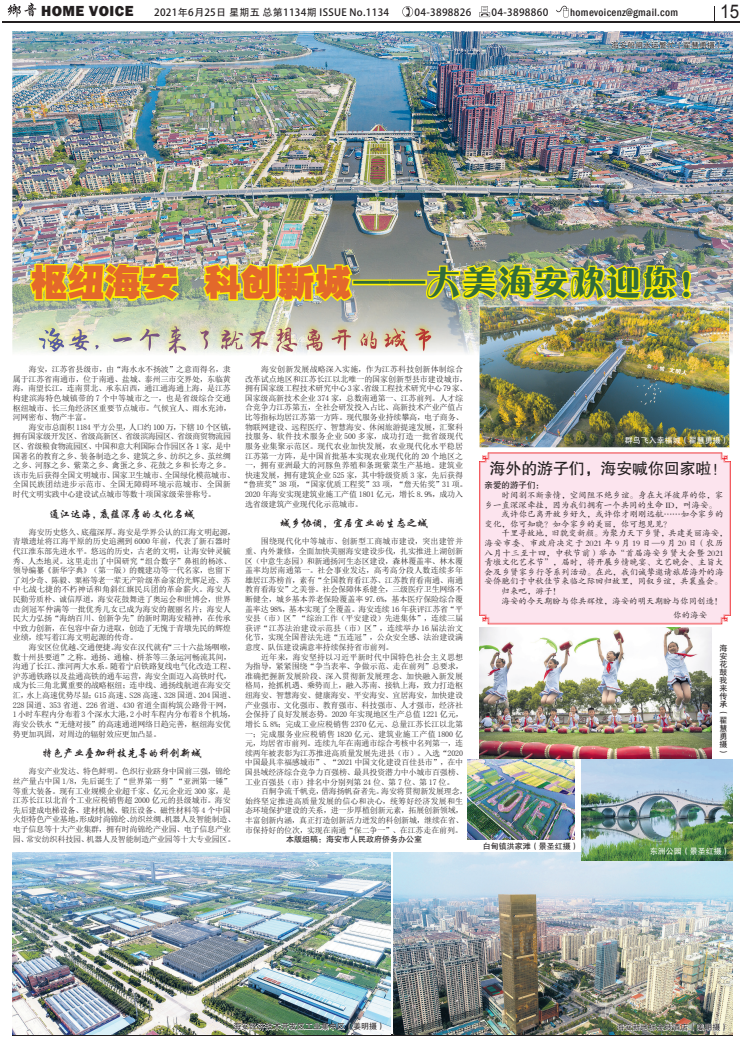
<style>
.page{position:relative;width:743px;height:1049px;background:#fff}
.page>*{position:absolute;margin:0;border:0;box-sizing:border-box;transform-origin:0 0}
.t1{font:36px "FZCHYK GBK1 0";color:#326b3c}
.t2{font:18.9px "Arial";color:#231f20;scale:.9 1}
.t3{font:16px "FZHTK GBK1 0";letter-spacing:-.01em;color:#231f20}
.t4{font:800 15px "Franklin Gothic";letter-spacing:.03em;color:#231f20}
.t5{font:11px "FZXKK GBK1 0";letter-spacing:-.035em;color:#231f20}
.t6{font:500 condensed 11px "Franklin Gothic";letter-spacing:.03em;color:#231f20}
.t7{font:10px "Adobe Heiti Std";letter-spacing:.03em;color:#231f20}
.t8{font:8.5px "FZKTK GBK1 0";color:#231f20}
.t9{font:8.5px "FZKTK GBK1 0";letter-spacing:.065em;color:#231f20}
.t10{font:8.5px "FZKTK GBK1 0";letter-spacing:.04em;color:#231f20}
.t11{font:8.5px "FZHTK GBK1 0";color:#231f20}
.t12{font:8px/9.6px "Sim Sun";letter-spacing:-.02em;color:#231f20}
.t13{font:8px/8px "FZHTK GBK1 0";color:#231f20;text-align:justify}
.t14{font:8px "Sim Sun";letter-spacing:.02em;color:#231f20}
.t15{font:8px "Sim Sun";letter-spacing:.025em;color:#231f20}
.t16{font:8px "Sim Sun";letter-spacing:.015em;color:#231f20}
.t17{font:8px "FZHTK GBK1 0";color:#fff}
.s1{font-family:"FZCCHK GBK1 0";color:#e3682b}
</style>
<div class="page">
<svg style="left:402px;top:6px;width:11px;height:11px"></svg>
<svg style="left:479px;top:6px;width:11px;height:11px"></svg>
<svg style="left:556px;top:6px;width:12px;height:12px"></svg>
<svg style="left:8px;top:3px;width:28px;height:15px"></svg>
<hr style="left:3px;top:22px;width:737px;height:1px;background:#231f20">
<svg style="left:714px;top:6px;width:1px;height:16px"></svg>
<svg style="left:479px;top:452px;width:251px;height:172px"></svg>
<div style="left:480px;top:454px;width:249px;height:169px;background:#fce4ee"></div>
<hr style="left:12px;top:1035px;width:720px;height:1px;background:#231f20">
<img style="left:393px;top:852px;width:339px;height:183px">
<img style="left:13px;top:852px;width:377px;height:183px">
<img style="left:13px;top:32px;width:685px;height:296px">
<img style="left:698px;top:32px;width:34px;height:321px">
<img style="left:13px;top:328px;width:19px;height:24px">
<img style="left:435px;top:328px;width:44px;height:26px">
<img style="left:479px;top:306px;width:251px;height:142px">
<img style="left:32px;top:319px;width:403px;height:35px">
<svg style="left:168px;top:326px;width:18px;height:28px"></svg>
<img style="left:30px;top:263px;width:149px;height:39px">
<img style="left:203px;top:263px;width:488px;height:39px">
<img style="left:479px;top:627px;width:232px;height:131px">
<img style="left:581px;top:760px;width:151px;height:100px">
<img style="left:467px;top:760px;width:108px;height:80px">
<svg style="left:611px;top:41px;width:108px;height:8px"></svg>
<svg style="left:616px;top:1023px;width:109px;height:8px"></svg>
<svg style="left:233px;top:1022px;width:149px;height:9px"></svg>
<h3 class="t4" style="left:41px;top:1px;width:94px">HOME VOICE</h3>
<p class="t7" style="left:154px;top:6px;width:237px">2021年6月25日 星期五 总第1134期 ISSUE No.1134</p>
<p class="t7" style="left:414px;top:6px;width:58px">04-3898826</p>
<p class="t7" style="left:491px;top:6px;width:58px">04-3898860</p>
<h3 class="t6" style="left:570px;top:5px;width:109px">homevoicenz@gmail.com</h3>
<h2 class="t2" style="left:720px;top:-1px;width:23px">15</h2>
<p class="t13" style="left:611px;top:41px;width:113px">海安船闸水运繁忙（翟慧勇摄）</p>
<h1 class="t1" style="left:31px;top:262px;width:684px"><span class="s1">枢纽海安 科创新城</span>——大美海安欢迎您！</h1>
<p class="t12" style="left:13px;top:364px;width:220px;text-align:justify;text-indent:16px">海安，江苏省县级市，由“海水永不扬波”之意而得名，隶属于江苏省南通市，位于南通、盐城、泰州三市交界处，东临黄海，南望长江，连南贯北、承东启西，通江通海通上海，是江苏构建滨海特色城镇带的 7 个中等城市之一，也是省级综合交通枢纽城市、长三角经济区重要节点城市。气候宜人、雨水充沛，河网密布、物产丰富。</p>
<p class="t12" style="left:13px;top:422px;width:225px;text-indent:16px">海安市总面积 1184 平方公里，人口约 100 万，下辖 10 个区镇，拥有国家级开发区、省级高新区、省级滨海园区、省级商贸物流园区、省级粮食物流园区、中国和意大利国际合作园区各 1 家，是中国著名的教育之乡、装备制造之乡、建筑之乡、纺织之乡、茧丝绸之乡、河豚之乡、紫菜之乡、禽蛋之乡、花鼓之乡和长寿之乡。该市先后获得全国文明城市、国家卫生城市、全国绿化模范城市、全国民族团结进步示范市、全国无障碍环境示范城市、全国新时代文明实践中心建设试点城市等数十项国家级荣誉称号。</p>
<h3 class="t5" style="left:49px;top:508px;width:147px">通江达海，底蕴深厚的文化名城</h3>
<p class="t12" style="left:13px;top:527px;width:224px;text-indent:16px">海安历史悠久、底蕴深厚。海安是学界公认的江海文明起源，青墩遗址将江海平原的历史追溯到 6000 年前，代表了新石器时代江淮东部先进水平。悠远的历史，古老的文明，让海安钟灵毓秀、人杰地灵。这里走出了中国研究“组合数字”鼻祖的杨冰、领导编纂《新华字典》（第一版）的魏建功等一代名家，也留下了刘少奇、陈毅、粟裕等老一辈无产阶级革命家的光辉足迹、苏中七战七捷的不朽神话和角斜红旗民兵团的革命薪火。海安人民勤劳质朴、诚信厚道，海安花鼓舞进了奥运会和世博会，世界击剑冠军仲满等一批优秀儿女已成为海安的靓丽名片；海安人民大力弘扬“海纳百川、创新争先”的新时期海安精神，在传承中致力创新，在包容中奋力进取，创造了无愧于青墩先民的辉煌业绩，续写着江海文明起源的传奇。</p>
<p class="t12" style="left:13px;top:642px;width:224px;text-indent:16px">海安区位优越、交通便捷。海安在汉代就有“三十六盐场咽喉，数十州县要道”之称。通扬、通榆、栟茶等三条运河畅流其间，沟通了长江、淮河两大水系。随着宁启铁路复线电气化改造工程、沪苏通铁路以及盐通高铁的通车运营，海安全面迈入高铁时代，成为长三角北翼重要的战略枢纽；连申线、通扬线航道在海安交汇，水上高速优势尽显；G15 高速、S28 高速、328 国道、204 国道、228 国道、353 省道、226 省道、430 省道全面构筑公路骨干网，1小时车程内分布着 3个深水大港，2小时车程内分布着 8个机场，海安公铁水“无缝对接”的高速通道网络日趋完善，枢纽海安优势更加巩固，对周边的辐射效应更加凸显。</p>
<h3 class="t5" style="left:42px;top:747px;width:162px">特色产业叠加科技先导的科创新城</h3>
<p class="t12" style="left:13px;top:767px;width:224px;text-indent:16px">海安产业发达、特色鲜明。色织行业跻身中国前三强，锦纶丝产量占中国 1/8，先后诞生了“世界第一剪”“亚洲第一锤”等重大装备。现有工业规模企业超千家、亿元企业近 300 家，是江苏长江以北首个工业应税销售超 2000 亿元的县级城市。海安先后建成电梯设备、建材机械、锻压设备、磁性材料等 4 个中国火炬特色产业基地，形成时尚锦纶、纺织丝绸、机器人及智能制造、电子信息等十大产业集群，拥有时尚锦纶产业园、电子信息产业园、常安纺织科技园、机器人及智能制造产业园等十大专业园区。</p>
<p class="t16" style="left:261px;top:365px;width:203px">海安创新发展战略深入实施，作为江苏科技创新体制综合</p>
<p class="t12" style="left:245px;top:374px;width:224px">改革试点地区和江苏长江以北唯一的国家创新型县市建设城市，</p>
<p class="t12" style="left:245px;top:384px;width:224px">拥有国家级工程技术研究中心 3家、省级工程技术研究中心 79家、</p>
<p class="t12" style="left:245px;top:393px;width:220px">国家级高新技术企业 374 家，总数南通第一、江苏前列。人才综</p>
<p class="t12" style="left:245px;top:403px;width:220px">合竞争力江苏第五，全社会研发投入占比、高新技术产业产值占</p>
<p class="t12" style="left:245px;top:412px;width:220px">比等指标均居江苏第一方阵。现代服务业持续攀高，电子商务、</p>
<p class="t12" style="left:245px;top:422px;width:219px">物联网建设、远程医疗、智慧海安、休闲旅游提速发展，汇聚科</p>
<p class="t15" style="left:245px;top:432px;width:219px">技服务、软件技术服务企业 500 多家，成功打造一批省级现代</p>
<p class="t14" style="left:245px;top:442px;width:219px">服务业集聚示范区。现代农业加快发展，农业现代化水平稳居</p>
<p class="t12" style="left:245px;top:451px;width:219px">江苏第一方阵，是中国首批基本实现农业现代化的 20 个地区之</p>
<p class="t14" style="left:245px;top:461px;width:219px">一，拥有亚洲最大的河豚鱼养殖和条斑紫菜生产基地。建筑业</p>
<p class="t12" style="left:245px;top:470px;width:219px">快速发展，拥有建筑企业 525 家，其中特级资质 3 家，先后获得</p>
<p class="t12" style="left:241px;top:480px;width:228px">“鲁班奖”38 项，“国家优质工程奖”33 项，“詹天佑奖”31 项。</p>
<p class="t12" style="left:245px;top:489px;width:219px">2020 年海安实现建筑业施工产值 1801 亿元，增长 8.9%，成功入</p>
<p class="t12" style="left:245px;top:499px;width:119px">选省级建筑产业现代化示范城市。</p>
<h3 class="t5" style="left:280px;top:517px;width:150px">城乡协调，宜居宜业的生态之城</h3>
<p class="t12" style="left:245px;top:537px;width:220px;text-align:justify;text-indent:16px">围绕现代化中等城市、创新型工商城市建设，突出建管并重、内外兼修，全面加快美丽海安建设步伐，扎实推进上湖创新区（中意生态园）和新通扬河生态区建设，森林覆盖率、林木覆盖率均居南通第一。社会事业发达，高考高分段人数连续多年雄居江苏榜首，素有“全国教育看江苏、江苏教育看南通、南通教育看海安”之美誉。社会保障体系健全，三级医疗卫生网络不断健全，城乡基本养老保险覆盖率 97.6%，基本医疗保险综合覆盖率达 98%，基本实现了全覆盖。海安连续 16 年获评江苏省“平安县（市）区”“综治工作（平安建设）先进集体”，连续三届获评“江苏法治建设示范县（市）区”，连续举办 16 届法治文化节，实现全国普法先进“五连冠”，公众安全感、法治建设满意度、队伍建设满意率持续保持省市前列。</p>
<p class="t12" style="left:245px;top:652px;width:220px;text-align:justify;text-indent:16px">近年来，海安坚持以习近平新时代中国特色社会主义思想为指导，紧紧围绕“争当表率、争做示范、走在前列”总要求，准确把握新发展阶段、深入贯彻新发展理念、加快融入新发展格局，抢抓机遇、乘势而上，融入苏南、接轨上海，致力打造枢纽海安、智慧海安、健康海安、平安海安、宜居海安，加快建设产业强市、文化强市、教育强市、科技强市、人才强市，经济社会保持了良好发展态势。2020 年实现地区生产总值 1221 亿元，增长 5.8%；完成工业应税销售 2370 亿元、总量江苏长江以北第一；完成服务业应税销售 1820 亿元、建筑业施工产值 1800 亿元，均居省市前列。连续九年在南通市综合考核中名列第一，连续两年被表彰为江苏推进高质量发展先进县（市）。入选“2020中国最具幸福感城市”、“2021 中国文化建设百佳县市”，在中国县域经济综合竞争力百强榜、最具投资潜力中小城市百强榜、工业百强县（市）排名中分别列第 24 位、第 7 位、第 17 位。</p>
<p class="t12" style="left:245px;top:786px;width:224px;text-indent:16px">百舸争流千帆竞，借海扬帆奋者先。海安将贯彻新发展理念，始终坚定推进高质量发展的信心和决心，统筹好经济发展和生态环境保护建设的关系，进一步厚植创新元素，拓展创新领域，丰富创新内涵，真正打造创新活力迸发的科创新城，继续在省、市保持好的位次，实现在南通“保二争一”、在江苏走在前列。</p>
<p class="t13" style="left:286px;top:835px;width:137px">本版组稿：海安市人民政府侨务办公室</p>
<p class="t17" style="left:625px;top:435px;width:105px">群鸟飞入幸福城（翟慧勇摄）</p>
<h3 class="t3" style="left:489px;top:459px;width:239px">海外的游子们，海安喊你回家啦！</h3>
<p class="t11" style="left:484px;top:481px;width:61px">亲爱的游子们：</p>
<p class="t8" style="left:501px;top:491px;width:223px">时间割不断亲情，空间阻不绝乡谊。身在大洋彼岸的你，家</p>
<p class="t8" style="left:484px;top:500px;width:234px">乡一直深深牵挂，因为我们拥有一个共同的生命 ID，叫海安。</p>
<p class="t8" style="left:501px;top:510px;width:223px">或许你已离开故乡好久，或许你才刚刚远航……如今家乡的</p>
<p class="t8" style="left:484px;top:519px;width:188px">变化，你可知晓？如今家乡的美丽，你可想见见？</p>
<p class="t8" style="left:501px;top:529px;width:228px">千里寻故地，旧貌变新颜。为聚力天下乡贤，共建美丽海安，</p>
<p class="t9" style="left:484px;top:539px;width:240px">海安市委、市政府决定于 2021 年 9 月 19 日—9 月 20 日（农历</p>
<p class="t10" style="left:484px;top:548px;width:240px">八月十三至十四，中秋节前）举办“首届海安乡贤大会暨 2021</p>
<p class="t8" style="left:484px;top:558px;width:240px">青墩文化艺术节”，届时，将开展乡情晚宴、文艺晚会、主旨大</p>
<p class="t8" style="left:484px;top:567px;width:240px">会及乡贤家乡行等系列活动。在此，我们诚挚邀请旅居海外的海</p>
<p class="t8" style="left:484px;top:577px;width:239px">安侨胞们于中秋佳节来临之际回归故里，同叙乡谊，共襄盛会。</p>
<p class="t8" style="left:501px;top:587px;width:61px">归来吧，游子！</p>
<p class="t8" style="left:501px;top:596px;width:222px">海安的今天期盼与你共辉煌，海安的明天期盼与你同创造！</p>
<p class="t8" style="left:664px;top:610px;width:44px">　你的海安</p>
<p class="t13" style="left:483px;top:842px;width:97px">白甸镇洪家滩（景圣红摄）</p>
<p class="t13" style="left:719px;top:644px;width:9px">海安花鼓我来传承（翟慧勇摄）</p>
<p class="t17" style="left:649px;top:847px;width:81px">东洲公园（景圣红摄）</p>
<p class="t13" style="left:233px;top:1023px;width:153px">海安经济技术开发区工业集中区（姜明摄）</p>
<p class="t13" style="left:616px;top:1023px;width:113px">海安新地标金砖酒店（姜明摄）</p>
</div>
